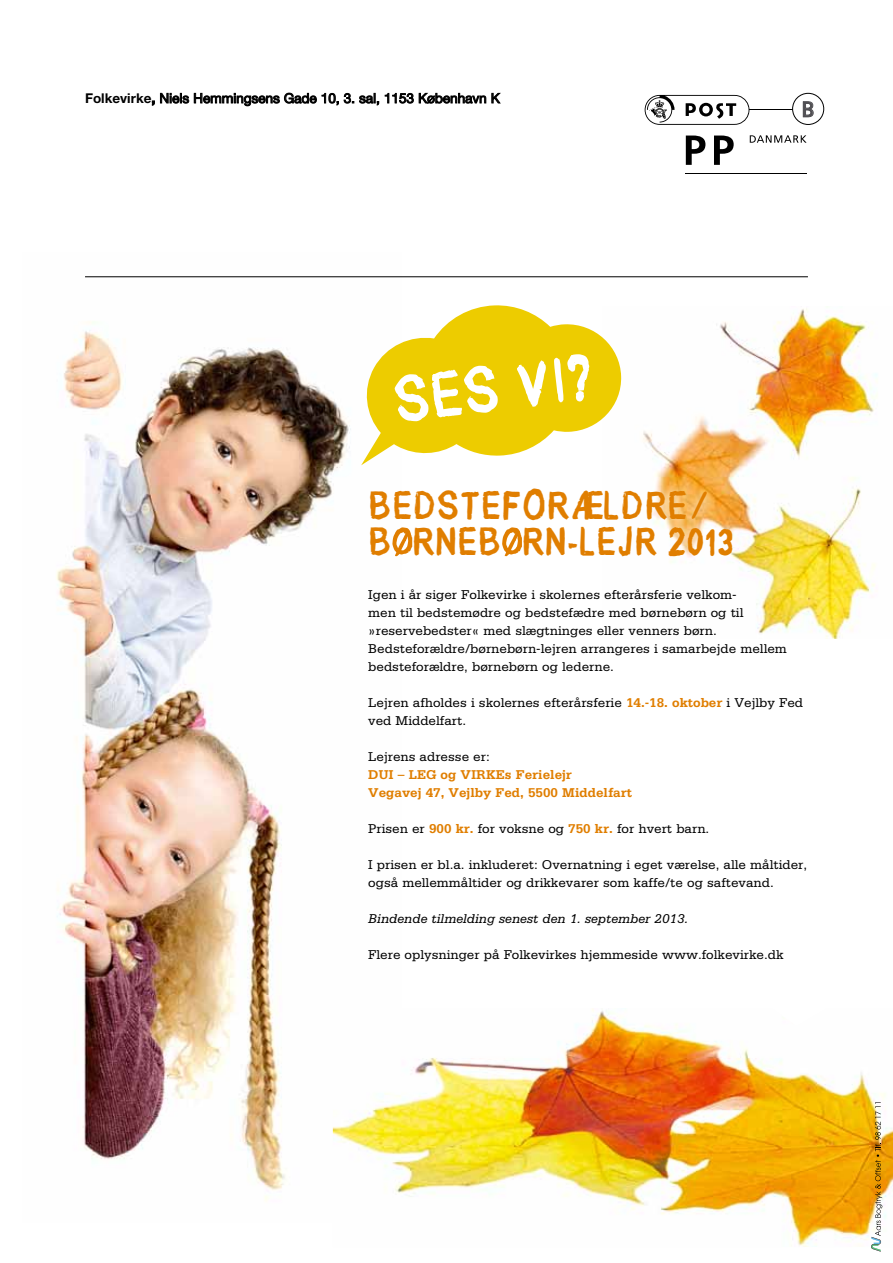
<style>
.page{position:relative;width:893px;height:1263px;background:#fff}
.page>*{position:absolute;margin:0;border:0;box-sizing:border-box;transform-origin:0 0}
.t1{font:700 60.6px "Rene Levesque";color:#fff}
.t2{font:700 37.5px/36px "Rene Levesque";color:#e07e00}
.t3{font:21.75px "Frutiger";color:#504f53}
.t4{font:13.5px/18px "Serifa";color:#000}
.t5{font:700 13.5px/18px "Serifa";color:#e07e00}
.t6{font:13.5px "Helvetica Neue";color:#000}
.t7{font:italic 13.5px "Serifa";color:#000}
.s1{font-weight:700}
.s2{font-style:italic}
.s3{font-weight:700;color:#e07e00}
</style>
<div class="page">
<img style="left:643px;top:308px;width:234px;height:330px">
<img style="left:56px;top:277px;width:345px;height:924px">
<svg style="left:152px;top:92px;width:349px;height:15px"></svg>
<svg style="left:750px;top:135px;width:57px;height:8px"></svg>
<hr style="left:749px;top:109px;width:58px;height:1px;background:#000">
<hr style="left:686px;top:173px;width:121px;height:1px;background:#000">
<svg style="left:686px;top:136px;width:19px;height:29px"></svg>
<svg style="left:714px;top:136px;width:20px;height:29px"></svg>
<svg style="left:645px;top:95px;width:104px;height:30px"></svg>
<div style="left:793px;top:93px;width:31px;height:31px;background:#fff;border-radius:50%"></div>
<div style="left:792px;top:93px;width:32px;height:32px;border:1px solid #000;border-radius:50%"></div>
<svg style="left:802px;top:101px;width:12px;height:17px"></svg>
<hr style="left:85px;top:276px;width:723px;height:1px;background:#000">
<div style="left:360px;top:480px;width:455px;height:490px;background:#fff"></div>
<svg style="left:392px;top:527px;width:20px;height:29px"></svg>
<svg style="left:502px;top:527px;width:20px;height:29px"></svg>
<img style="left:333px;top:1008px;width:560px;height:239px">
<svg style="left:871px;top:1102px;width:11px;height:150px"></svg>
<svg style="left:361px;top:305px;width:261px;height:160px"></svg>
<p class="t6" style="left:85px;top:90px;width:416px"><span class="s1">Folkevirke,</span> Niels Hemmingsens Gade 10, 3. sal, 1153 København K</p>
<h1 class="t1" style="left:389px;top:360px;width:203px;rotate:-7deg">S ES VI?</h1>
<h3 class="t3" style="left:801px;top:97px;width:15px">B</h3>
<h2 class="t2" style="left:368px;top:487px;width:367px">BEDSTEFOR<span class="s2">A</span>E LDRE<span class="s2">I<br></span>B RNEB RN-LEJR 2013</h2>
<p class="t4" style="left:368px;top:585px;width:420px">Igen i år siger Folkevirke i skolernes efterårsferie velkom-<br>men til bedstemødre og bedstefædre med børnebørn og til »reservebedster« med slægtninges eller venners børn.<br>Bedsteforældre/børnebørn-lejren arrangeres i samarbejde mellem bedsteforældre, børnebørn og lederne.</p>
<p class="t4" style="left:368px;top:693px;width:436px">Lejren afholdes i skolernes efterårsferie <span class="s3">14.-18. oktober</span> i Vejlby Fed ved Middelfart.</p>
<p class="t4" style="left:368px;top:747px;width:123px">Lejrens adresse er:</p>
<p class="t5" style="left:368px;top:765px;width:265px">DUI – LEG og VIRKEs Ferielejr<br>Vegavej 47, Vejlby Fed, 5500 Middelfart</p>
<p class="t4" style="left:368px;top:819px;width:340px">Prisen er <span class="s3">900 kr.</span> for voksne og <span class="s3">750 kr.</span> for hvert barn.</p>
<p class="t4" style="left:368px;top:855px;width:440px">I prisen er bl. a. inkluderet: Overnatning i eget værelse, alle måltider, også mellemmåltider og drikkevarer som kaffe/te og saftevand.</p>
<p class="t7" style="left:368px;top:911px;width:322px">Bindende tilmelding senest den 1. september 2013.</p>
<p class="t4" style="left:368px;top:945px;width:417px">Flere oplysninger på Folkevirkes hjemmeside www. folkevirke. dk</p>
</div>
